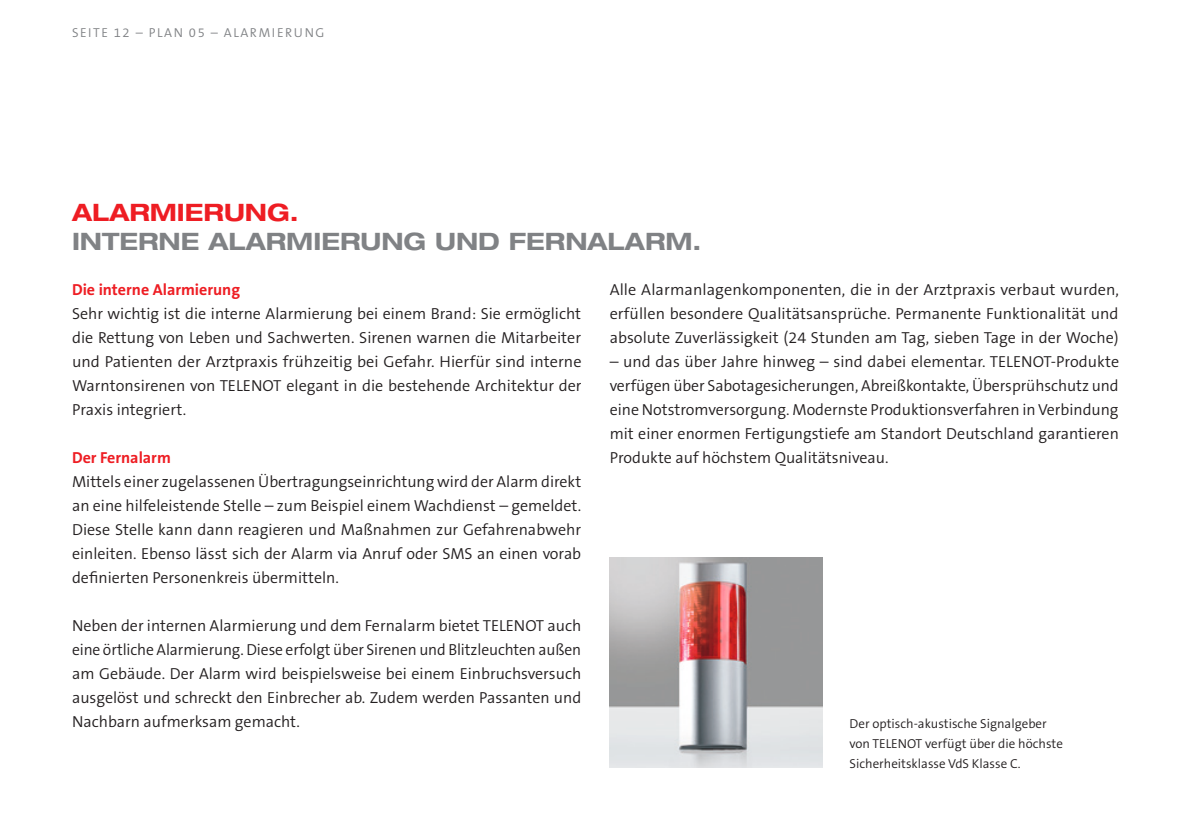
<style>
.page{position:relative;width:1191px;height:840px;background:#fff}
.page>*{position:absolute;margin:0;border:0;box-sizing:border-box;transform-origin:0 0}
.Headline{font:700 expanded 24px "Helvetica Neue LT Pro";color:#808285}
.Headline-2{font:700 expanded 24px "Helvetica Neue LT Pro";color:#ee1d23}
.Copy{font:300 16px/24px "The Sans B4";color:#231f20;text-align:justify}
.Copy-2{font:700 16px "The Sans B7";color:#ee1d23}
._8_5{font:300 13px/20px "The Sans B4";color:#231f20}
.Copy-3{font:300 13px "The Sans B4";letter-spacing:.12em;color:#808285}
</style>
<div class="page">
<img style="left:609px;top:557px;width:213px;height:210px">
<p class="Copy-3" style="left:72px;top:26px;width:254px">SEITE 12 – PLAN 05 – ALARMIERUNG</p>
<p class="Headline-2" style="left:72px;top:198px;width:228px">ALARMIERUNG.</p>
<p class="Headline" style="left:72px;top:226px;width:631px">INTERNE ALARMIERUNG UND FERNALARM.</p>
<p class="Copy-2" style="left:72px;top:281px;width:170px">Die interne Alarmierung</p>
<p class="Copy" style="left:72px;top:302px;width:511px">Sehr wichtig ist die interne Alarmierung bei einem Brand: Sie ermöglicht die Rettung von Leben und Sachwerten. Sirenen warnen die Mitarbeiter und Patienten der Arztpraxis frühzeitig bei Gefahr. Hierfür sind interne Warntonsirenen von TELENOT elegant in die bestehende Architektur der Praxis integriert.</p>
<p class="Copy-2" style="left:72px;top:449px;width:100px">Der Fernalarm</p>
<p class="Copy" style="left:72px;top:470px;width:511px">Mittels einer zugelassenen Übertragungseinrichtung wird der Alarm direkt an eine hilfeleistende Stelle – zum Beispiel einem Wachdienst – gemeldet.<br>Diese Stelle kann dann reagieren und Maßnahmen zur Gefahrenabwehr einleiten. Ebenso lässt sich der Alarm via Anruf oder SMS an einen vorab definierten Personenkreis übermitteln.</p>
<p class="Copy" style="left:72px;top:614px;width:511px">Neben der internen Alarmierung und dem Fernalarm bietet TELENOT auch eine örtliche Alarmierung. Diese erfolgt über Sirenen und Blitzleuchten außen am Gebäude. Der Alarm wird beispielsweise bei einem Einbruchsversuch ausgelöst und schreckt den Einbrecher ab. Zudem werden Passanten und Nachbarn aufmerksam gemacht.</p>
<p class="Copy" style="left:609px;top:278px;width:511px">Alle Alarmanlagenkomponenten, die in der Arztpraxis verbaut wurden, erfüllen besondere Qualitätsansprüche. Permanente Funktionalität und absolute Zuverlässigkeit (24 Stunden am Tag, sieben Tage in der Woche)</p>
<p class="Copy" style="left:609px;top:350px;width:511px">– und das über Jahre hinweg – sind dabei elementar. TELENOT-Produkte verfügen über Sabotagesicherungen, Abreißkontakte, Übersprühschutz und eine Notstromversorgung. Modernste Produktionsverfahren in Verbindung mit einer enormen Fertigungstiefe am Standort Deutschland garantieren Produkte auf höchstem Qualitätsniveau.</p>
<p class="_8_5" style="left:849px;top:713px;width:215px">Der optisch-akustische Signalgeber von TELENOT verfügt über die höchste<br>Sicherheitsklasse VdS Klasse C.</p>
</div>
